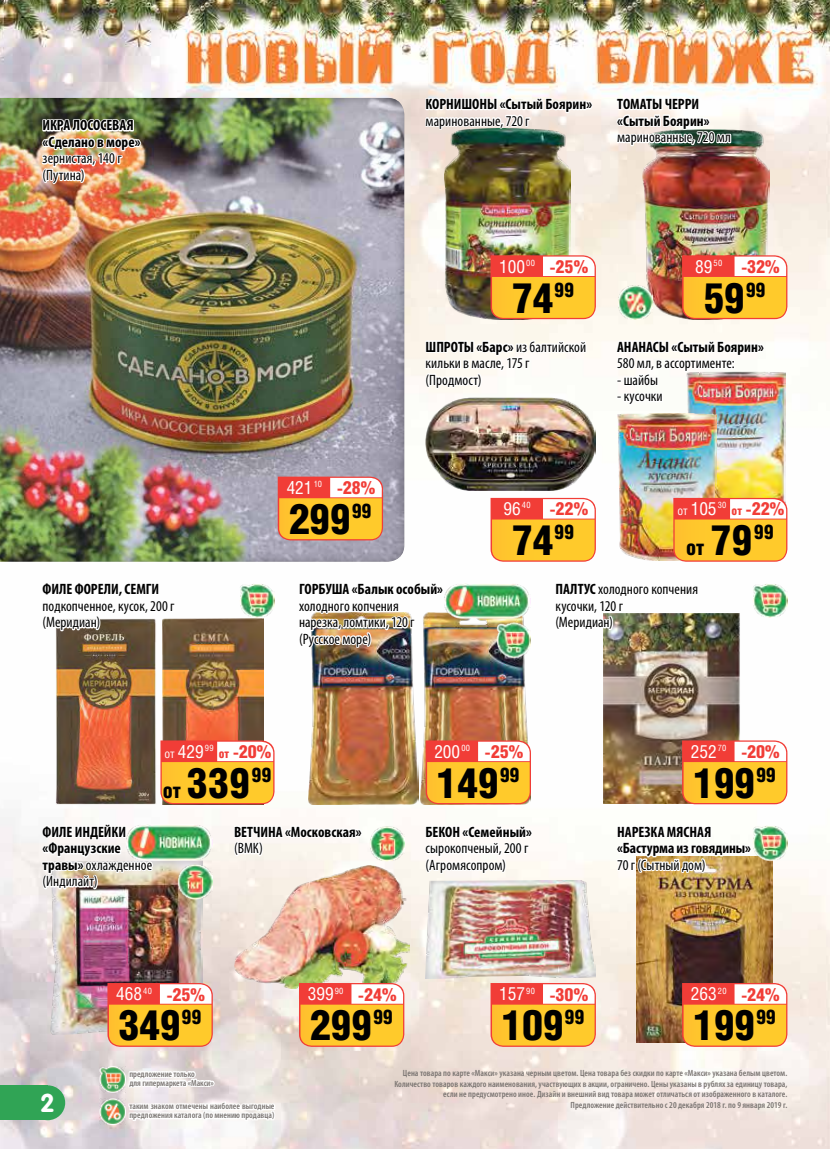
<style>
.page{position:relative;width:830px;height:1149px;background:#fff}
.page>*{position:absolute;margin:0;border:0;box-sizing:border-box;transform-origin:0 0}
.t1{font:900 42px "Helios Cond";letter-spacing:-.01em;color:#000}
.t2{font:700 25.5px "Rotonda C";color:#fff}
.t3{font:900 21px "Helios Cond";color:#000}
.t4{font:900 18px "Helios Cond";color:#f13d37}
.t5{font:condensed 15px/16.5px "Myriad Pro";letter-spacing:.005em;color:#000}
.t6{font:700 condensed 15px/16.5px "Myriad Pro";color:#000}
.t7{font:600 condensed 9px/10.5px "Myriad Pro";letter-spacing:.005em;color:#787370}
.s1{font-family:"Helios Cond C";font-weight:400;color:#fff}
.s2{font-weight:700}
.s3{font-family:"Helios Cond C";font-weight:400;font-size:12px;color:#fff}
.s4{font-family:"Helios Cond C";font-weight:400;font-size:12px}
.s5{font-size:12px}
.s6{font-size:12px;color:#fff}
.s7{font-size:42px}
.s8{font-size:21px}
.s9{font-size:21px;color:#fff}
.s10{font-weight:400}
</style>
<div class="page">
<img style="left:0;top:0;width:829px;height:1148px">
<div style="left:0;top:1084px;width:47px;height:35px;background:#30a455"></div>
<div style="left:30px;top:1084px;width:35px;height:35px;background:#30a455;border-radius:50%"></div>
<img style="left:99px;top:1066px;width:8px;height:25px">
<img style="left:99px;top:1098px;width:8px;height:25px">
<img style="left:444px;top:142px;width:126px;height:113px">
<div style="left:0;top:88px;width:417px;height:473px;background:#000;opacity:.3"></div>
<img style="left:425px;top:401px;width:170px;height:89px">
<img style="left:162px;top:618px;width:101px;height:122px">
<img style="left:55px;top:652px;width:101px;height:152px">
<img style="left:41px;top:500px;width:135px;height:152px">
<img style="left:239px;top:583px;width:35px;height:34px">
<img style="left:51px;top:860px;width:151px;height:173px">
<svg style="left:40px;top:812px;width:114px;height:87px"></svg>
<svg style="left:107px;top:982px;width:169px;height:154px"></svg>
<img style="left:178px;top:878px;width:35px;height:21px">
<img style="left:641px;top:129px;width:128px;height:126px">
<img style="left:614px;top:16px;width:118px;height:142px">
<img style="left:603px;top:652px;width:138px;height:151px">
<img style="left:636px;top:885px;width:135px;height:157px">
<img style="left:614px;top:696px;width:173px;height:189px">
<svg style="left:681px;top:982px;width:106px;height:64px;background:#f8b04e"></svg>
<img style="left:752px;top:825px;width:35px;height:35px">
<svg style="left:423px;top:78px;width:171px;height:64px"></svg>
<svg style="left:424px;top:255px;width:171px;height:146px"></svg>
<img style="left:40px;top:0;width:103px;height:204px">
<svg style="left:277px;top:476px;width:106px;height:64px;background:#f9b150"></svg>
<img style="left:308px;top:667px;width:110px;height:137px">
<img style="left:420px;top:618px;width:110px;height:186px">
<img style="left:295px;top:552px;width:150px;height:115px">
<img style="left:496px;top:652px;width:34px;height:5px">
<img style="left:234px;top:864px;width:175px;height:124px">
<svg style="left:299px;top:982px;width:105px;height:64px;background:#fab350"></svg>
<img style="left:369px;top:825px;width:35px;height:36px">
<img style="left:425px;top:880px;width:170px;height:98px">
<img style="left:423px;top:680px;width:111px;height:206px">
<svg style="left:490px;top:982px;width:105px;height:64px;background:#fbb452"></svg>
<img style="left:716px;top:425px;width:69px;height:72px">
<img style="left:617px;top:425px;width:99px;height:72px">
<img style="left:614px;top:255px;width:173px;height:170px">
<img style="left:126px;top:824px;width:34px;height:36px">
<img style="left:443px;top:583px;width:47px;height:35px">
<img style="left:490px;top:497px;width:297px;height:155px">
<img style="left:160px;top:740px;width:204px;height:138px">
<img style="left:617px;top:284px;width:34px;height:35px">
<h3 class="t6" style="left:43px;top:117px;width:99px">ИКРА ЛОСОСЕВАЯ «Сделано в море»</h3>
<h3 class="t5" style="left:43px;top:150px;width:81px">зернистая, 140 г (Путина)</h3>
<h3 class="t6" style="left:43px;top:580px;width:118px">ФИЛЕ ФОРЕЛИ, СЕМГИ</h3>
<h3 class="t5" style="left:43px;top:597px;width:133px">подкопченное, кусок, 200 г (Меридиан)</h3>
<h3 class="t4" style="left:286px;top:477px;width:90px"><span class="s1">421</span><sup>10</sup> -28%</h3>
<h1 class="t1" style="left:288px;top:495px;width:84px">299<sup>99</sup></h1>
<h3 class="t6" style="left:425px;top:95px;width:168px">КОРНИШОНЫ «Сытый Боярин»</h3>
<h3 class="t5" style="left:425px;top:112px;width:105px">маринованные, 720 г</h3>
<h3 class="t6" style="left:617px;top:95px;width:94px">ТОМАТЫ ЧЕРРИ «Сытый Боярин»</h3>
<h3 class="t5" style="left:617px;top:129px;width:115px">маринованные, 720 мл</h3>
<h3 class="t4" style="left:499px;top:256px;width:90px"><span class="s1">100</span><sup>00</sup> -25%</h3>
<h3 class="t4" style="left:694px;top:256px;width:86px"><span class="s1">89</span><sup>50</sup> -32%</h3>
<h1 class="t1" style="left:511px;top:273px;width:64px">74<sup>99</sup></h1>
<h1 class="t1" style="left:703px;top:273px;width:64px">59<sup>99</sup></h1>
<h3 class="t5" style="left:425px;top:338px;width:162px"><span class="s2">ШПРОТЫ «Барс»</span> из балтийской кильки в масле, 175 г (Продмост)</h3>
<h3 class="t6" style="left:617px;top:338px;width:148px">АНАНАСЫ «Сытый Боярин»</h3>
<h3 class="t5" style="left:617px;top:355px;width:119px">580 мл, в ассортименте:</h3>
<h3 class="t5" style="left:617px;top:371px;width:42px">- шайбы</h3>
<h3 class="t5" style="left:617px;top:388px;width:47px">- кусочки</h3>
<h3 class="t4" style="left:503px;top:498px;width:86px"><span class="s1">96</span><sup>40</sup> -22%</h3>
<h1 class="t1" style="left:511px;top:516px;width:64px">74<sup>99</sup></h1>
<h3 class="t4" style="left:677px;top:498px;width:108px"><span class="s3">от</span><span class="s4">.</span><span class="s1">105</span><sup>30</sup> <span class="s5">от</span><span class="s6">.</span>-22%</h3>
<h3 class="t3" style="left:686px;top:535px;width:89px">от<sup>.</sup><span class="s7">79</span><sup>99</sup></h3>
<h3 class="t6" style="left:299px;top:580px;width:145px">ГОРБУША «Балык особый»</h3>
<h3 class="t5" style="left:299px;top:597px;width:117px">холодного копчения нарезка, ломтики, 120 г (Русское море)</h3>
<h3 class="t5" style="left:555px;top:580px;width:144px"><span class="s2">ПАЛТУС</span> холодного копчения кусочки, 120 г<br>(Меридиан)</h3>
<h3 class="t4" style="left:164px;top:741px;width:108px"><span class="s3">от</span><span class="s4">.</span><span class="s1">429</span><sup>99</sup> <span class="s5">от</span><span class="s6">.</span>-20%</h3>
<h1 class="t1" style="left:163px;top:758px;width:110px"><span class="s8">от</span><span class="s9">.</span>339<sup>99</sup></h1>
<h3 class="t4" style="left:434px;top:741px;width:90px"><span class="s1">200</span><sup>00</sup> -25%</h3>
<h1 class="t1" style="left:436px;top:758px;width:84px">149<sup>99</sup></h1>
<h3 class="t4" style="left:690px;top:741px;width:90px"><span class="s1">252</span><sup>70</sup> -20%</h3>
<h1 class="t1" style="left:692px;top:758px;width:84px">199<sup>99</sup></h1>
<h3 class="t6" style="left:43px;top:823px;width:111px">ФИЛЕ ИНДЕЙКИ «Французские травы» <span class="s10">охлажденное (Индилайт)</span></h3>
<h3 class="t6" style="left:234px;top:823px;width:129px">ВЕТЧИНА «Московская»</h3>
<h3 class="t5" style="left:234px;top:839px;width:30px">(ВМК)</h3>
<h3 class="t6" style="left:425px;top:823px;width:108px">БЕКОН «Семейный»</h3>
<h3 class="t5" style="left:425px;top:839px;width:104px">сырокопченый, 200 г (Агромясопром)</h3>
<h3 class="t6" style="left:617px;top:823px;width:135px">НАРЕЗКА МЯСНАЯ «Бастурма из говядины»</h3>
<h3 class="t5" style="left:617px;top:856px;width:90px">70 г (Сытный дом)</h3>
<h3 class="t4" style="left:116px;top:983px;width:90px"><span class="s1">468</span><sup>40</sup> -25%</h3>
<h1 class="t1" style="left:118px;top:1001px;width:84px">349<sup>99</sup></h1>
<h3 class="t4" style="left:307px;top:983px;width:90px"><span class="s1">399</span><sup>90</sup> -24%</h3>
<h1 class="t1" style="left:310px;top:1001px;width:84px">299<sup>99</sup></h1>
<h3 class="t4" style="left:499px;top:983px;width:90px"><span class="s1">157</span><sup>90</sup> -30%</h3>
<h1 class="t1" style="left:501px;top:1001px;width:84px">109<sup>99</sup></h1>
<h3 class="t4" style="left:690px;top:983px;width:90px"><span class="s1">263</span><sup>20</sup> -24%</h3>
<h1 class="t1" style="left:692px;top:1001px;width:84px">199<sup>99</sup></h1>
<h2 class="t2" style="left:40px;top:1087px;width:16px">2</h2>
<p class="t7" style="left:129px;top:1068px;width:86px;line-height:9px">предложение только<br>для гипермаркета «Макси»</p>
<p class="t7" style="left:129px;top:1101px;width:147px;line-height:9px">таким знаком отмечены наиболее выгодные предложения каталога (по мнению продавца)</p>
<p class="t7" style="left:394px;top:1067px;width:394px;text-align:right">Цена товара по карте «Макси» указана черным цветом. Цена товара без скидки по карте «Макси» указана белым цветом.<br>Количество товаров каждого наименования, участвующих в акции, ограничено. Цены указаны в рублях за единицу товара, если не предусмотрено иное. Дизайн и внешний вид товара может отличаться от изображенного в каталоге.<br>Предложение действительно с 20 декабря 2018 г. по 9 января 2019 г.</p>
</div>
